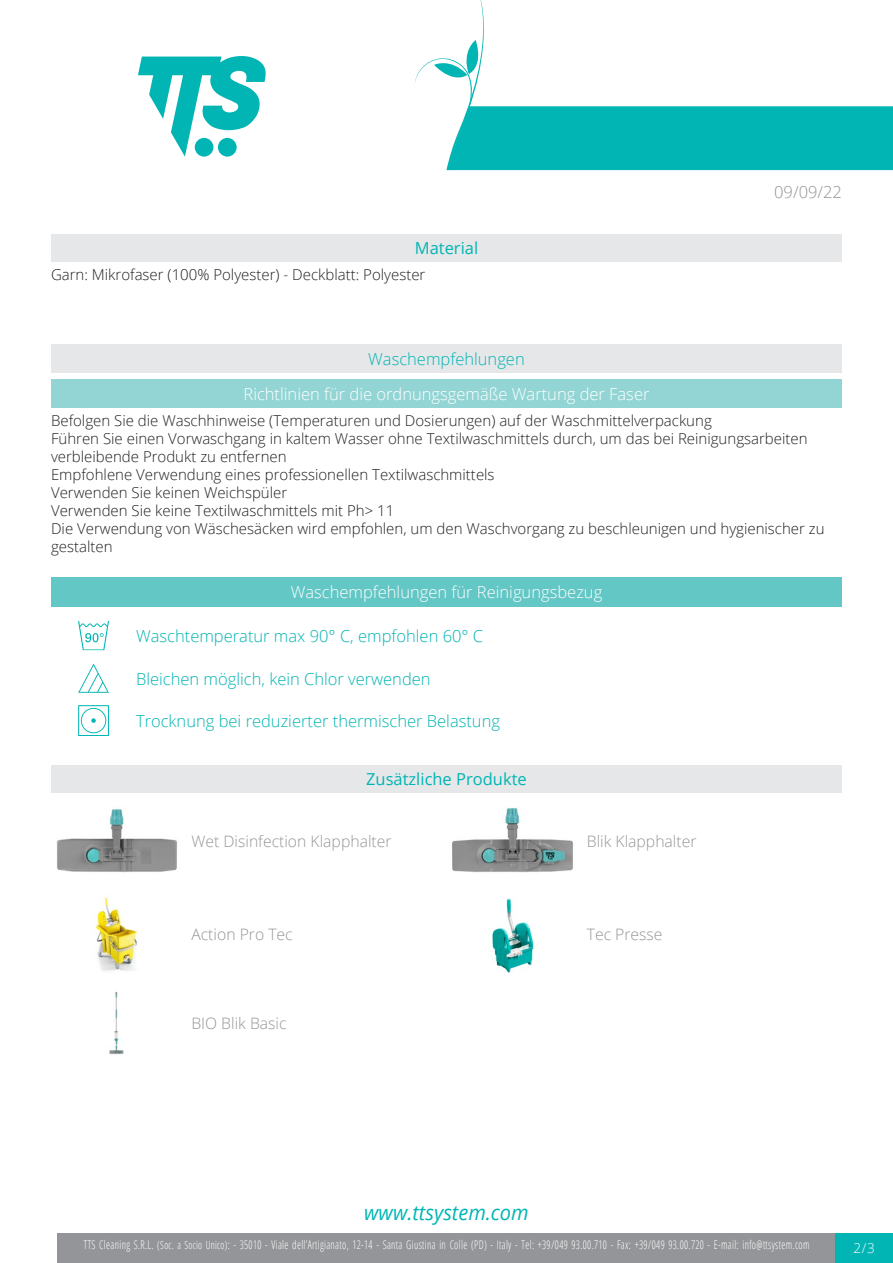
<style>
.page{position:relative;width:893px;height:1263px;background:#fff}
.page>*{position:absolute;margin:0;border:0;box-sizing:border-box;transform-origin:0 0}
.t1{font:italic 20.85px "Open Sans";color:#00b5b3;scale:.96 1}
.Titolo12{font:300 16.5px "Open Sans";color:#fff}
.TestoAsciugaturaMecc{font:300 16.5px "Open Sans";color:#00b5b3}
.TestoTempLavaggio{font:300 16.5px "Open Sans";color:#00b5b3}
.Titolo13{font:300 16.5px "Open Sans";color:#fff}
.TestoCandeggio{font:300 16.5px "Open Sans";color:#00b5b3}
.Titolo4{font:16.5px "Open Sans";color:#00b5b3}
.Titolo11{font:300 16.5px "Open Sans";color:#00b5b3}
.t2{font:300 16.5px "Open Sans";color:#939598}
.Titolo16{font:16.5px "Open Sans";color:#00b5b3}
.Nome{font:300 15.75px "Open Sans";color:#939598}
.MantenimentoFibre{font:300 15px/18px "Open Sans";color:#231f20}
.Materiale{font:300 15px "Open Sans";color:#231f20}
.t3{font:300 13.5px "Open Sans";color:#fff}
.t4{font:300 12px "Open Sans Condensed";letter-spacing:.035em;color:#fff;scale:.85 1}
.s1{font-size:11.25px}
</style>
<div class="page">
<svg style="left:138px;top:56px;width:128px;height:101px"></svg>
<div style="left:57px;top:1233px;width:779px;height:30px;background:#939598"></div>
<div style="left:836px;top:1233px;width:57px;height:30px;background:#00b5b3"></div>
<svg style="left:415px;top:0;width:478px;height:170px"></svg>
<div style="left:51px;top:234px;width:791px;height:28px;background:#e6e7e9"></div>
<div style="left:51px;top:345px;width:791px;height:28px;background:#e6e7e9"></div>
<div style="left:51px;top:380px;width:791px;height:28px;background:#93d5d5"></div>
<div style="left:51px;top:577px;width:791px;height:30px;background:#63c7c6"></div>
<svg style="left:78px;top:621px;width:31px;height:29px"></svg>
<svg style="left:78px;top:664px;width:31px;height:29px"></svg>
<svg style="left:78px;top:705px;width:31px;height:31px"></svg>
<div style="left:51px;top:765px;width:791px;height:28px;background:#e6e7e9"></div>
<img style="left:57px;top:808px;width:120px;height:65px">
<img style="left:452px;top:807px;width:121px;height:66px">
<img style="left:95px;top:897px;width:43px;height:74px">
<img style="left:492px;top:898px;width:42px;height:75px">
<img style="left:109px;top:991px;width:15px;height:63px">
<p class="Titolo16" style="left:415px;top:237px;width:65px">Material</p>
<p class="Materiale" style="left:51px;top:264px;width:376px">Garn: Mikrofaser (100% Polyester) - Deckblatt: Polyester</p>
<p class="t2" style="left:774px;top:180px;width:69px">09/09/22</p>
<p class="Titolo11" style="left:368px;top:348px;width:158px">Waschempfehlungen</p>
<p class="Titolo12" style="left:244px;top:383px;width:407px">Richtlinien für die ordnungsgemäße Wartung der Faser</p>
<p class="MantenimentoFibre" style="left:51px;top:411px;width:662px">Befolgen Sie die Waschhinweise (Temperaturen und Dosierungen) auf der Waschmittelverpackung</p>
<p class="MantenimentoFibre" style="left:51px;top:429px;width:758px">Führen Sie einen Vorwaschgang in kaltem Wasser ohne Textilwaschmittels durch, um das bei Reinigungsarbeiten verbleibende Produkt zu entfernen</p>
<p class="MantenimentoFibre" style="left:51px;top:465px;width:445px">Empfohlene Verwendung eines professionellen Textilwaschmittels</p>
<p class="MantenimentoFibre" style="left:51px;top:483px;width:238px">Verwenden Sie keinen Weichspüler</p>
<p class="MantenimentoFibre" style="left:51px;top:501px;width:345px">Verwenden Sie keine Textilwaschmittels mit Ph&gt; 11</p>
<p class="MantenimentoFibre" style="left:51px;top:519px;width:775px">Die Verwendung von Wäschesäcken wird empfohlen, um den Waschvorgang zu beschleunigen und hygienischer zu gestalten</p>
<p class="Titolo13" style="left:291px;top:581px;width:313px">Waschempfehlungen für Reinigungsbezug</p>
<p class="TestoTempLavaggio" style="left:136px;top:624px;width:349px">Waschtemperatur max 90° C, empfohlen 60° C</p>
<p class="TestoCandeggio" style="left:136px;top:667px;width:296px">Bleichen möglich, kein Chlor verwenden</p>
<p class="TestoAsciugaturaMecc" style="left:136px;top:710px;width:365px">Trocknung bei reduzierter thermischer Belastung</p>
<p class="Titolo4" style="left:366px;top:768px;width:162px">Zusätzliche Produkte</p>
<p class="Nome" style="left:191px;top:830px;width:202px">Wet Disinfection Klapphalter</p>
<p class="Nome" style="left:587px;top:830px;width:111px">Blik Klapphalter</p>
<p class="Nome" style="left:191px;top:923px;width:103px">Action Pro Tec</p>
<p class="Nome" style="left:587px;top:923px;width:77px">Tec Presse</p>
<p class="Nome" style="left:191px;top:1013px;width:97px">BIO Blik Basic</p>
<h1 class="t1" style="left:364px;top:1198px;width:173px">www.ttsystem.com</h1>
<p class="t4" style="left:84px;top:1236px;width:855px">TTS Cleaning S.R.L. <span class="s1">(Soc. a Socio Unico)</span>: - 35010 - Viale dell’Artigianato, 12-14 - Santa Giustina in Colle (PD) - Italy - Tel: +39/049 93.00.710 - Fax: +39/049 93.00.720 - E-mail: info@ttsystem.com</p>
<p class="t3" style="left:854px;top:1239px;width:23px">2/3</p>
</div>
